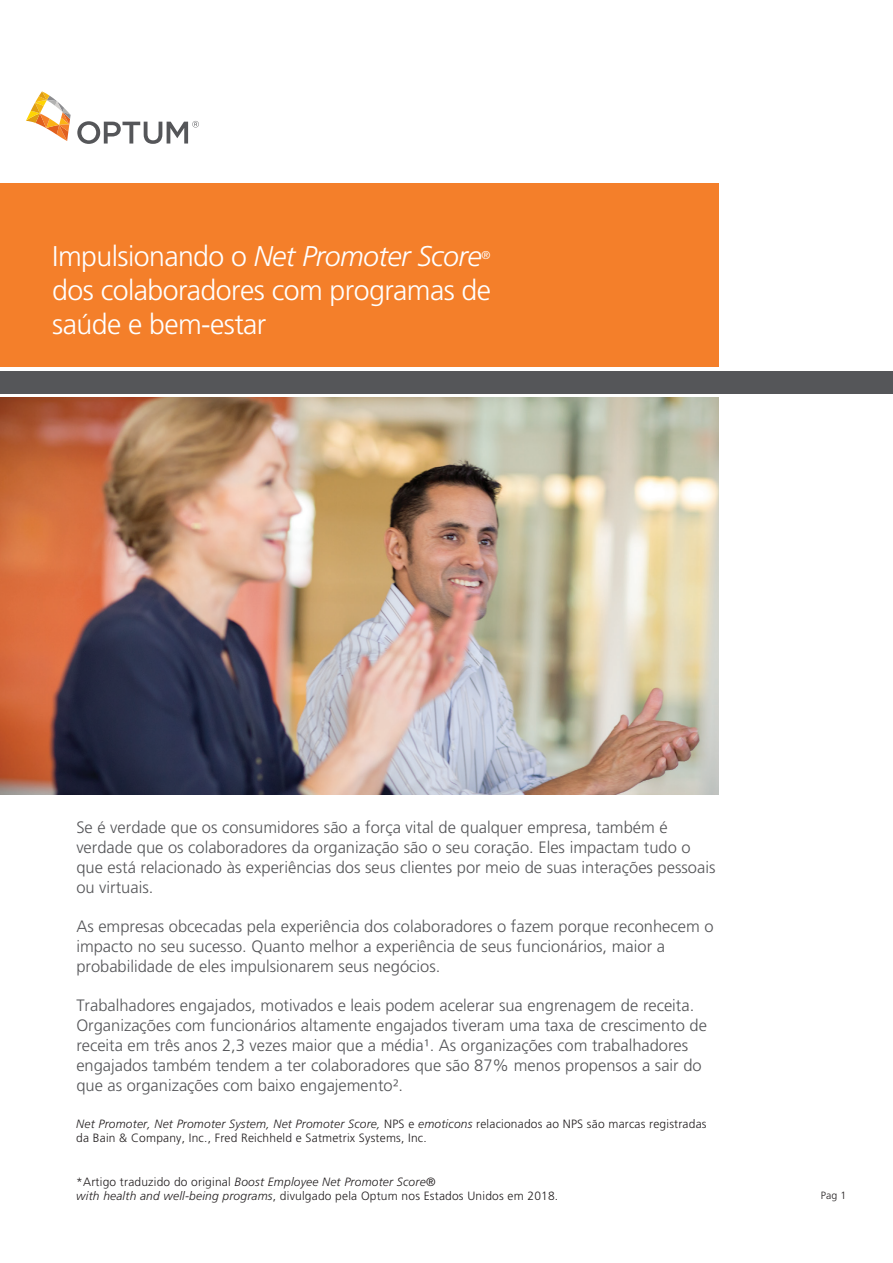
<style>
.page{position:relative;width:893px;height:1263px;background:#fff}
.page>*{position:absolute;margin:0;border:0;box-sizing:border-box;transform-origin:0 0}
.t1{font:300 28.5px/34.2px "Frutiger LT Std";letter-spacing:-.02em;color:#fff}
.t2{font:italic 300 28.5px "Frutiger LT Std";letter-spacing:-.02em;color:#fff}
.t3{font:300 16.5px/19.8px "Frutiger LT Std";color:#555659}
.t4{font:300 12px/14.4px "Frutiger LT Std";letter-spacing:.015em;color:#231f20}
.t5{font:italic 300 11.4px "Frutiger LT Std";color:#fff}
.t6{font:300 10.5px "Frutiger LT Std";color:#231f20}
.s1{font-style:normal}
.s2{font-style:italic}
</style>
<div class="page">
<div style="left:0;top:183px;width:719px;height:184px;background:#f47f2a"></div>
<div style="left:0;top:371px;width:893px;height:23px;background:#555659"></div>
<svg style="left:26px;top:91px;width:45px;height:50px"></svg>
<svg style="left:77px;top:121px;width:122px;height:23px"></svg>
<img style="left:0;top:398px;width:719px;height:396px">
<h1 class="t2" style="left:52px;top:240px;width:431px"><span class="s1">Impulsionando o</span> Net Promoter Score</h1>
<p class="t5" style="left:481px;top:249px;width:11px">®</p>
<h1 class="t1" style="left:52px;top:273px;width:440px">dos colaboradores com programas de saúde e bem-estar</h1>
<p class="t3" style="left:76px;top:818px;width:641px">Se é verdade que os consumidores são a força vital de qualquer empresa, também é verdade que os colaboradores da organização são o seu coração. Eles impactam tudo o que está relacionado às experiências dos seus clientes por meio de suas interações pessoais ou virtuais.</p>
<p class="t3" style="left:76px;top:917px;width:639px">As empresas obcecadas pela experiência dos colaboradores o fazem porque reconhecem o impacto no seu sucesso. Quanto melhor a experiência de seus funcionários, maior a probabilidade de eles impulsionarem seus negócios.</p>
<p class="t3" style="left:76px;top:996px;width:632px">Trabalhadores engajados, motivados e leais podem acelerar sua engrenagem de receita.<br>Organizações com funcionários altamente engajados tiveram uma taxa de crescimento de receita em três anos 2,3 vezes maior que a média¹. As organizações com trabalhadores engajados também tendem a ter colaboradores que são 87% menos propensos a sair do que as organizações com baixo engajemento².</p>
<p class="t4" style="left:76px;top:1117px;width:632px"><span class="s2">Net Promoter, Net Promoter System, Net Promoter Score,</span> NPS e <span class="s2">emoticons</span> relacionados ao NPS são marcas registradas da Bain &amp; Company, Inc., Fred Reichheld e Satmetrix Systems, Inc.</p>
<p class="t4" style="left:76px;top:1174px;width:483px">*Artigo traduzido do original <span class="s2">Boost Employee Net Promoter Score®<br>with health and well-being programs</span>, divulgado pela Optum nos Estados Unidos em 2018.</p>
<p class="t6" style="left:821px;top:1189px;width:27px">Pag 1</p>
</div>
